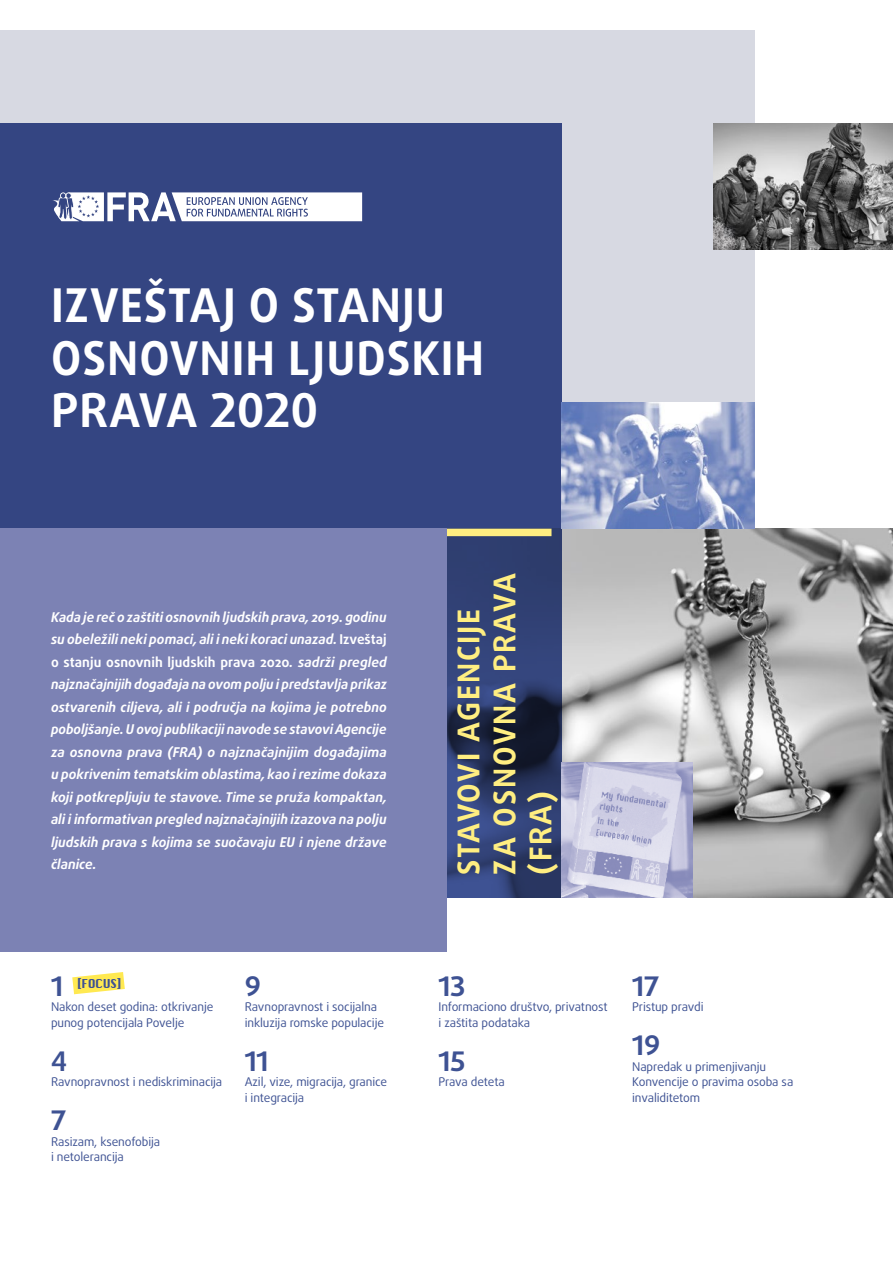
<style>
.page{position:relative;width:893px;height:1263px;background:#fff}
.page>*{position:absolute;margin:0;border:0;box-sizing:border-box;transform-origin:0 0}
.doc_title{font:700 46.5px/52.5px "Daxline Pro";letter-spacing:.02em;color:#fff}
.doc_title_2{font:700 30px/36px "Daxline Pro";letter-spacing:.06em;color:#ffee81}
.t1{font:700 27px "Daxline Pro";letter-spacing:-.01em;color:#3e5293}
.intro_0{font:italic 700 13.5px/22.5px "Daxline Pro";color:#fff;text-align:justify}
.t2{font:12px/15.6px "Daxline Pro";letter-spacing:-.01em;color:#3e5293}
.focus_toc{font:12px "Krungthep";letter-spacing:-.05em;color:#3e5293}
.s1{font-style:normal}
</style>
<div class="page">
<div style="left:0;top:30px;width:755px;height:868px;background:#d7d9e2"></div>
<img style="left:561px;top:529px;width:332px;height:368px">
<svg style="left:0;top:124px;width:561px;height:774px;background:#33437e"></svg>
<svg style="left:52px;top:192px;width:310px;height:29px;background:#c7cbdc"></svg>
<div style="left:418px;top:529px;width:133px;height:7px;background:#ffee81"></div>
<div style="left:0;top:529px;width:446px;height:423px;background:#7c82b4"></div>
<img style="left:714px;top:124px;width:179px;height:126px">
<img style="left:561px;top:403px;width:194px;height:126px">
<svg style="left:72px;top:972px;width:53px;height:22px"></svg>
<img style="left:561px;top:763px;width:131px;height:135px">
<p class="doc_title" style="left:51px;top:279px;width:435px">IZVEŠTAJ O STANJU<br>OSNOVNIH LJUDSKIH<br>PRAVA 2020</p>
<p class="intro_0" style="left:51px;top:606px;width:337px">Kada je reč o zaštiti osnovnih ljudskih prava, 2019. godinu su obeležili neki pomaci, ali i neki koraci unazad. <span class="s1">Izveštaj o stanju osnovnih ljudskih prava 2020</span>. sadrži pregled najznačajnijih događaja na ovom polju i predstavlja prikaz ostvarenih ciljeva, ali i područja na kojima je potrebno poboljšanje. U ovoj publikaciji navode se stavovi Agencije za osnovna prava (FRA) o najznačajnijim događajima u pokrivenim tematskim oblastima, kao i rezime dokaza koji potkrepljuju te stavove. Time se pruža kompaktan, ali i informativan pregled najznačajnijih izazova na polju ljudskih prava s kojima se suočavaju EU i njene države članice.</p>
<p class="t1" style="left:51px;top:968px;width:14px">1</p>
<p class="t2" style="left:51px;top:999px;width:164px">Nakon deset godina: otkrivanje punog potencijala Povelje</p>
<p class="t1" style="left:51px;top:1043px;width:17px">4</p>
<p class="t2" style="left:51px;top:1074px;width:173px">Ravnopravnost i nediskriminacija</p>
<p class="t1" style="left:51px;top:1102px;width:17px">7</p>
<p class="t2" style="left:51px;top:1133px;width:111px">Rasizam, ksenofobija i netolerancija</p>
<p class="focus_toc" style="left:77px;top:976px;width:46px">[FOCUS]</p>
<p class="t1" style="left:245px;top:968px;width:18px">9</p>
<p class="t2" style="left:245px;top:999px;width:141px">Ravnopravnost i socijalna inkluzija romske populacije</p>
<p class="t1" style="left:245px;top:1043px;width:25px">11</p>
<p class="t2" style="left:245px;top:1074px;width:144px">Azil, vize, migracija, granice i integracija</p>
<p class="doc_title_2" style="left:451px;top:875px;width:303px;rotate:-90deg">STAVOVI AGENCIJE<br>ZA OSNOVNA PRAVA (FRA)</p>
<p class="t1" style="left:438px;top:968px;width:28px">13</p>
<p class="t2" style="left:438px;top:999px;width:171px">Informaciono društvo, privatnost i zaštita podataka</p>
<p class="t1" style="left:438px;top:1043px;width:28px">15</p>
<p class="t2" style="left:438px;top:1074px;width:68px">Prava deteta</p>
<p class="t1" style="left:632px;top:968px;width:29px">17</p>
<p class="t2" style="left:632px;top:999px;width:73px">Pristup pravdi</p>
<p class="t1" style="left:632px;top:1027px;width:30px">19</p>
<p class="t2" style="left:632px;top:1058px;width:163px">Napredak u primenjivanju<br>Konvencije o pravima osoba sa invaliditetom</p>
</div>
